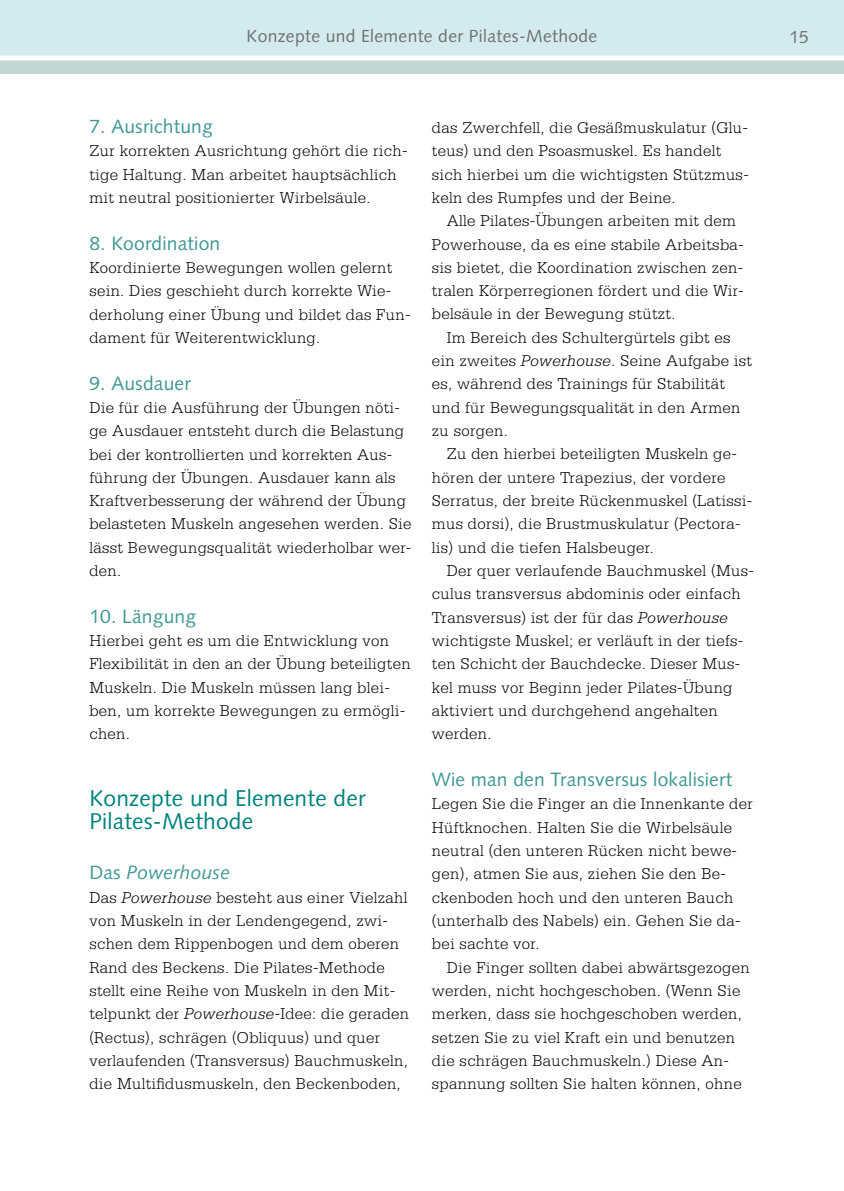
<style>
.page{position:relative;width:844px;height:1191px;background:#fff}
.page>*{position:absolute;margin:0;border:0;box-sizing:border-box;transform-origin:0 0}
.t1{font:22.75px/23.3px "Syntax LT Std";letter-spacing:.01em;color:#00837d}
.t2{font:19.25px "Syntax LT Std";letter-spacing:.01em;color:#3f9894}
.t3{font:italic 19.25px "Syntax LT Std";letter-spacing:.01em;color:#3f9894}
.t4{font:17.5px "Syntax LT Std";letter-spacing:.02em;color:#707172}
.t5{font:300 16.62px/23.3px "Serifa Std";letter-spacing:.02em;color:#000}
.s1{font-style:normal}
.s2{font-style:italic}
</style>
<div class="page">
<div style="left:0;top:0;width:843px;height:63px;background:#d3ebef"></div>
<div style="left:0;top:60px;width:843px;height:14px;background:#c2d7d4"></div>
<div style="left:0;top:56px;width:843px;height:5px;background:#fff"></div>
<p class="t4" style="left:246px;top:25px;width:352px">Konzepte und Elemente der Pilates-Methode</p>
<p class="t2" style="left:89px;top:115px;width:125px">7. Ausrichtung</p>
<p class="t5" style="left:89px;top:139px;width:319px">Zur korrekten Ausrichtung gehört die rich&shy;tige Haltung. Man arbeitet hauptsächlich mit neutral positionierter Wirbelsäule.</p>
<p class="t2" style="left:89px;top:231px;width:132px">8. Koordination</p>
<p class="t5" style="left:89px;top:256px;width:322px">Koordinierte Bewegungen wollen gelernt sein. Dies geschieht durch korrekte Wie&shy;derholung einer Übung und bildet das Fun&shy;dament für Weiterentwicklung.</p>
<p class="t2" style="left:89px;top:371px;width:103px">9. Ausdauer</p>
<p class="t5" style="left:89px;top:396px;width:323px">Die für die Ausführung der Übungen nöti&shy;ge Ausdauer entsteht durch die Belastung bei der kontrollierten und korrekten Aus&shy;führung der Übungen. Ausdauer kann als Kraftverbesserung der während der Übung belasteten Muskeln angesehen werden. Sie lässt Bewegungsqualität wiederholbar wer&shy;den.</p>
<p class="t2" style="left:89px;top:605px;width:108px">10. Längung</p>
<p class="t5" style="left:89px;top:629px;width:323px">Hierbei geht es um die Entwicklung von Flexibilität in den an der Übung beteiligten Muskeln. Die Muskeln müssen lang blei&shy;ben, um korrekte Bewegungen zu ermögli&shy;chen.</p>
<h1 class="t1" style="left:89px;top:786px;width:278px">Konzepte und Elemente der<br>Pilates-Methode</h1>
<p class="t3" style="left:89px;top:861px;width:142px"><span class="s1">Das</span> Powerhouse</p>
<p class="t5" style="left:89px;top:885px;width:321px">Das <span class="s2">Powerhouse</span> besteht aus einer Vielzahl von Muskeln in der Lendengegend, zwi&shy;schen dem Rippenbogen und dem oberen Rand des Beckens. Die Pilates-Methode stellt eine Reihe von Muskeln in den Mit&shy;telpunkt der <span class="s2">Powerhouse-</span>Idee: die geraden (Rectus), schrägen (Obliquus) und quer verlaufenden (Transversus) Bauchmuskeln, die Multifidusmuskeln, den Beckenboden,</p>
<p class="t5" style="left:432px;top:116px;width:318px">das Zwerchfell, die Gesäßmuskulatur (Glu&shy;teus) und den Psoasmuskel. Es handelt sich hierbei um die wichtigsten Stützmus&shy;keln des Rumpfes und der Beine.</p>
<p class="t5" style="left:432px;top:209px;width:313px;text-indent:15px">Alle Pilates-Übungen arbeiten mit dem Powerhouse, da es eine stabile Arbeitsba&shy;sis bietet, die Koordination zwischen zen&shy;tralen Körperregionen fördert und die Wir&shy;belsäule in der Bewegung stützt.</p>
<p class="t5" style="left:432px;top:326px;width:321px;text-indent:15px">Im Bereich des Schultergürtels gibt es ein zweites <span class="s2">Powerhouse</span>. Seine Aufgabe ist es, während des Trainings für Stabilität und für Bewegungsqualität in den Armen zu sorgen.</p>
<p class="t5" style="left:432px;top:442px;width:322px;text-indent:15px">Zu den hierbei beteiligten Muskeln ge&shy;hören der untere Trapezius, der vordere Serratus, der breite Rückenmuskel (Latissi&shy;mus dorsi), die Brustmuskulatur (Pectora&shy;lis) und die tiefen Halsbeuger.</p>
<p class="t5" style="left:432px;top:559px;width:323px;text-indent:15px">Der quer verlaufende Bauchmuskel (Mus&shy;culus transversus abdominis oder einfach Transversus) ist der für das <span class="s2">Powerhouse </span>wichtigste Muskel; er verläuft in der tiefs&shy;ten Schicht der Bauchdecke. Dieser Mus&shy;kel muss vor Beginn jeder Pilates-Übung aktiviert und durchgehend angehalten werden.</p>
<p class="t2" style="left:432px;top:768px;width:301px">Wie man den Transversus lokalisiert</p>
<p class="t5" style="left:432px;top:792px;width:322px">Legen Sie die Finger an die Innenkante der Hüftknochen. Halten Sie die Wirbelsäule neutral (den unteren Rücken nicht bewe&shy;gen), atmen Sie aus, ziehen Sie den Be&shy;ckenboden hoch und den unteren Bauch (unterhalb des Nabels) ein. Gehen Sie da&shy;bei sachte vor.</p>
<p class="t5" style="left:432px;top:955px;width:319px;text-indent:15px">Die Finger sollten dabei abwärtsgezogen werden, nicht hochgeschoben. (Wenn Sie merken, dass sie hochgeschoben werden, setzen Sie zu viel Kraft ein und benutzen die schrägen Bauchmuskeln.) Diese An&shy;spannung sollten Sie halten können, ohne</p>
<p class="t4" style="left:789px;top:26px;width:21px">15</p>
</div>
